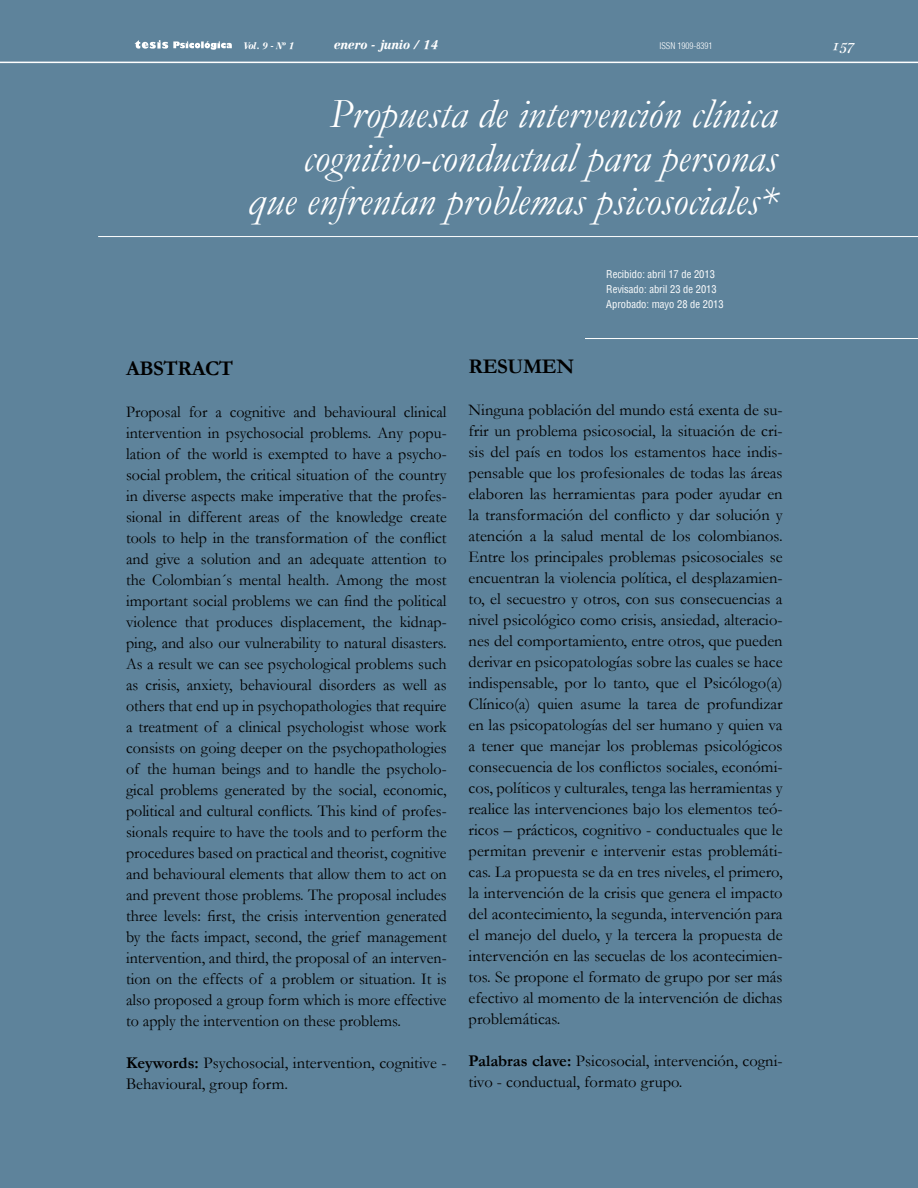
<style>
.page{position:relative;width:918px;height:1188px;background:#5e839b}
.page>*{position:absolute;margin:0;border:0;box-sizing:border-box;transform-origin:0 0}
.t1{font:italic 42px/43.5px "Garamond";color:#fff;text-align:right}
.t2{font:700 21px "Garamond";letter-spacing:-.02em;color:#000}
.t3{font:16.5px/21px "Garamond";color:#000;text-align:justify}
.t4{font:13.5px "Century Reprise OSSSK Italic";color:#fff}
.t5{font:12px "Century Reprise Black SSK Italic";color:#fff}
.t6{font:condensed 10.5px/15px "Helvetica";color:#fff}
.t7{font:300 condensed 9px "Helvetica";color:#fff}
.t8{font:9px "Century Reprise Black SSK Italic";color:#fff}
.s1{font-weight:700}
</style>
<div class="page">
<hr style="left:0;top:62px;width:918px;height:1px;background:#fff">
<svg style="left:134px;top:40px;width:98px;height:10px"></svg>
<hr style="left:98px;top:236px;width:820px;height:1px;background:#fff">
<hr style="left:585px;top:338px;width:333px;height:1px;background:#fff">
<p class="t8" style="left:244px;top:40px;width:52px">Vol. 9 - Nº 1</p>
<p class="t5" style="left:334px;top:37px;width:106px">enero - junio / 14</p>
<p class="t7" style="left:659px;top:40px;width:54px">ISSN 1909-8391</p>
<p class="t4" style="left:832px;top:37px;width:25px">157</p>
<h1 class="t1" style="left:248px;top:92px;width:531px">Propuesta de intervención clínica cognitivo-conductual para personas que enfrentan problemas psicosociales*</h1>
<p class="t2" style="left:126px;top:356px;width:109px">ABSTRACT</p>
<p class="t3" style="left:126px;top:401px;width:322px">Proposal for a cognitive and behavioural clinical intervention in psychosocial problems. Any popu&shy;lation of the world is exempted to have a psycho&shy;social problem, the critical situation of the country in diverse aspects make imperative that the profes&shy;sional in different areas of the knowledge create tools to help in the transformation of the conflict and give a solution and an adequate attention to the Colombian´s mental health. Among the most important social problems we can find the political violence that produces displacement, the kidnap&shy;ping, and also our vulnerability to natural disasters.<br>As a result we can see psychological problems such as crisis, anxiety, behavioural disorders as well as others that end up in psychopathologies that require a treatment of a clinical psychologist whose work consists on going deeper on the psychopathologies of the human beings and to handle the psycholo&shy;gical problems generated by the social, economic, political and cultural conflicts. This kind of profes&shy;sionals require to have the tools and to perform the procedures based on practical and theorist, cognitive and behavioural elements that allow them to act on and prevent those problems. The proposal includes three levels: first, the crisis intervention generated by the facts impact, second, the grief management intervention, and third, the proposal of an interven&shy;tion on the effects of a problem or situation. It is also proposed a group form which is more effective to apply the intervention on these problems.</p>
<p class="t3" style="left:126px;top:1052px;width:322px"><span class="s1">Keywords:</span> Psychosocial, intervention, cognitive -<br>Behavioural, group form.</p>
<p class="t6" style="left:606px;top:267px;width:119px">Recibido: abril 17 de 2013<br>Revisado: abril 23 de 2013<br>Aprobado: mayo 28 de 2013</p>
<p class="t2" style="left:469px;top:354px;width:107px">RESUMEN</p>
<p class="t3" style="left:469px;top:399px;width:316px">Ninguna población del mundo está exenta de su&shy;frir un problema psicosocial, la situación de cri&shy;sis del país en todos los estamentos hace indis&shy;pensable que los profesionales de todas las áreas elaboren las herramientas para poder ayudar en la transformación del conflicto y dar solución y atención a la salud mental de los colombianos.<br>Entre los principales problemas psicosociales se encuentran la violencia política, el desplazamien&shy;to, el secuestro y otros, con sus consecuencias a nivel psicológico como crisis, ansiedad, alteracio&shy;nes del comportamiento, entre otros, que pueden derivar en psicopatologías sobre las cuales se hace indispensable, por lo tanto, que el Psicólogo(a)<br>Clínico(a) quien asume la tarea de profundizar en las psicopatologías del ser humano y quien va a tener que manejar los problemas psicológicos consecuencia de los conflictos sociales, económi&shy;cos, políticos y culturales, tenga las herramientas y realice las intervenciones bajo los elementos teó&shy;ricos – prácticos, cognitivo - conductuales que le permitan prevenir e intervenir estas problemáti&shy;cas. La propuesta se da en tres niveles, el primero, la intervención de la crisis que genera el impacto del acontecimiento, la segunda, intervención para el manejo del duelo, y la tercera la propuesta de intervención en las secuelas de los acontecimien&shy;tos. Se propone el formato de grupo por ser más efectivo al momento de la intervención de dichas problemáticas.</p>
<p class="t3" style="left:469px;top:1050px;width:316px"><span class="s1">Palabras clave:</span> Psicosocial, intervención, cogni&shy;tivo - conductual, formato grupo.</p>
</div>
